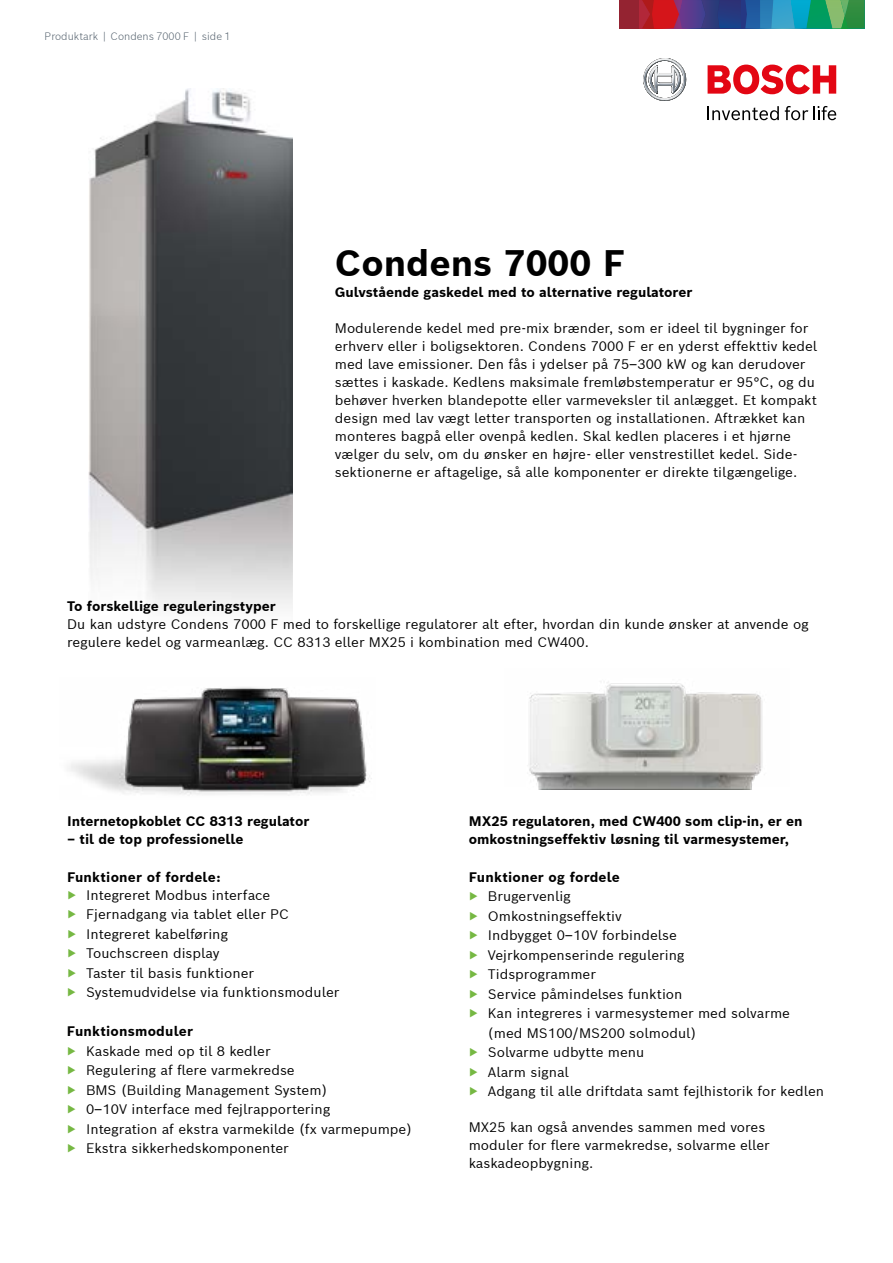
<style>
.page{position:relative;width:893px;height:1263px;background:#fff}
.page>*{position:absolute;margin:0;border:0;box-sizing:border-box;transform-origin:0 0}
.t1{font:700 36px "Bosch Sans";color:#000}
.t2{font:13.5px/18px "Bosch Sans";color:#000}
.t3{font:700 13.5px/18px "Bosch Sans";color:#000}
.t4{font:300 10.5px "Bosch Sans";color:#525f6b}
.s1{font-weight:700}
.s2{color:#76b843}
</style>
<div class="page">
<img style="left:88px;top:89px;width:205px;height:519px">
<img style="left:69px;top:687px;width:303px;height:109px">
<img style="left:529px;top:682px;width:234px;height:107px">
<svg style="left:620px;top:0;width:245px;height:28px;background:#505f72"></svg>
<svg style="left:643px;top:58px;width:43px;height:43px"></svg>
<svg style="left:708px;top:106px;width:71px;height:14px"></svg>
<svg style="left:785px;top:106px;width:51px;height:14px"></svg>
<svg style="left:708px;top:65px;width:128px;height:29px"></svg>
<p class="t4" style="left:45px;top:29px;width:187px">Produktark | Condens 7000 F | side 1</p>
<h1 class="t1" style="left:335px;top:239px;width:292px">Condens 7000 F</h1>
<p class="t3" style="left:335px;top:283px;width:359px">Gulvstående gaskedel med to alternative regulatorer</p>
<p class="t2" style="left:335px;top:319px;width:484px">Modulerende kedel med pre-mix brænder, som er ideel til bygninger for erhverv eller i boligsektoren. Condens 7000 F er en yderst effekttiv kedel med lave emissioner. Den fås i ydelser på 75–300 kW og kan derudover sættes i kaskade. Kedlens maksimale fremløbstemperatur er 95°C, og du behøver hverken blandepotte eller varmeveksler til anlægget. Et kompakt design med lav vægt letter transporten og installationen. Aftrækket kan monteres bagpå eller ovenpå kedlen. Skal kedlen placeres i et hjørne vælger du selv, om du ønsker en højre- eller venstrestillet kedel. Side&shy;sektionerne er aftagelige, så alle komponenter er direkte tilgængelige.</p>
<p class="t3" style="left:67px;top:596px;width:210px">To forskellige reguleringstyper</p>
<p class="t2" style="left:67px;top:614px;width:743px">Du kan udstyre Condens 7000 F med to forskellige regulatorer alt efter, hvordan din kunde ønsker at anvende og regulere kedel og varmeanlæg. CC 8313 eller MX25 i kombination med CW400.</p>
<p class="t3" style="left:67px;top:812px;width:244px">Internetopkoblet CC 8313 regulator</p>
<p class="t3" style="left:67px;top:830px;width:178px">– til de top professionelle</p>
<p class="t2" style="left:67px;top:867px;width:205px"><span class="s1">Funktioner of fordele:<br></span><span class="s2">▶</span> Integreret Modbus interface</p>
<p class="t2" style="left:67px;top:904px;width:274px;line-height:19.5px"><span class="s2">▶</span> Fjernadgang via tablet eller PC<br><span class="s2">▶</span> Integreret kabelføring<br><span class="s2">▶</span> Touchscreen display<br><span class="s2">▶</span> Taster til basis funktioner<br><span class="s2">▶</span> Systemudvidelse via funktionsmoduler</p>
<p class="t2" style="left:67px;top:1021px;width:347px;line-height:19.5px"><span class="s1">Funktionsmoduler<br></span><span class="s2">▶</span> Kaskade med op til 8 kedler<br><span class="s2">▶</span> Regulering af flere varmekredse<br><span class="s2">▶</span> BMS (Building Management System)<br><span class="s2">▶</span> 0–10V interface med fejlrapportering<br><span class="s2">▶</span> Integration af ekstra varmekilde (fx varmepumpe) <span class="s2">▶</span> Ekstra sikkerhedskomponenter</p>
<p class="t3" style="left:469px;top:812px;width:335px">MX25 regulatoren, med CW400 som clip-in, er en omkostningseffektiv løsning til varmesystemer,</p>
<p class="t3" style="left:469px;top:867px;width:153px">Funktioner og fordele</p>
<p class="t2" style="left:469px;top:887px;width:104px"><span class="s2">▶</span> Brugervenlig</p>
<p class="t2" style="left:469px;top:906px;width:154px"><span class="s2">▶</span> Omkostningseffektiv</p>
<p class="t2" style="left:469px;top:926px;width:210px"><span class="s2">▶</span> Indbygget 0–10V forbindelse</p>
<p class="t2" style="left:469px;top:945px;width:217px"><span class="s2">▶</span> Vejrkompenserinde regulering</p>
<p class="t2" style="left:469px;top:965px;width:129px"><span class="s2">▶</span> Tidsprogrammer</p>
<p class="t2" style="left:469px;top:984px;width:215px"><span class="s2">▶</span> Service påmindelses funktion</p>
<p class="t2" style="left:469px;top:1004px;width:323px"><span class="s2">▶</span> Kan integreres i varmesystemer med solvarme</p>
<p class="t2" style="left:488px;top:1023px;width:210px">(med MS100/MS200 solmodul)</p>
<p class="t2" style="left:469px;top:1043px;width:177px"><span class="s2">▶</span> Solvarme udbytte menu</p>
<p class="t2" style="left:469px;top:1062px;width:102px"><span class="s2">▶</span> Alarm signal</p>
<p class="t2" style="left:469px;top:1082px;width:357px"><span class="s2">▶</span> Adgang til alle driftdata samt fejlhistorik for kedlen</p>
<p class="t2" style="left:469px;top:1118px;width:303px">MX25 kan også anvendes sammen med vores moduler for flere varmekredse, solvarme eller kaskadeopbygning.</p>
</div>
